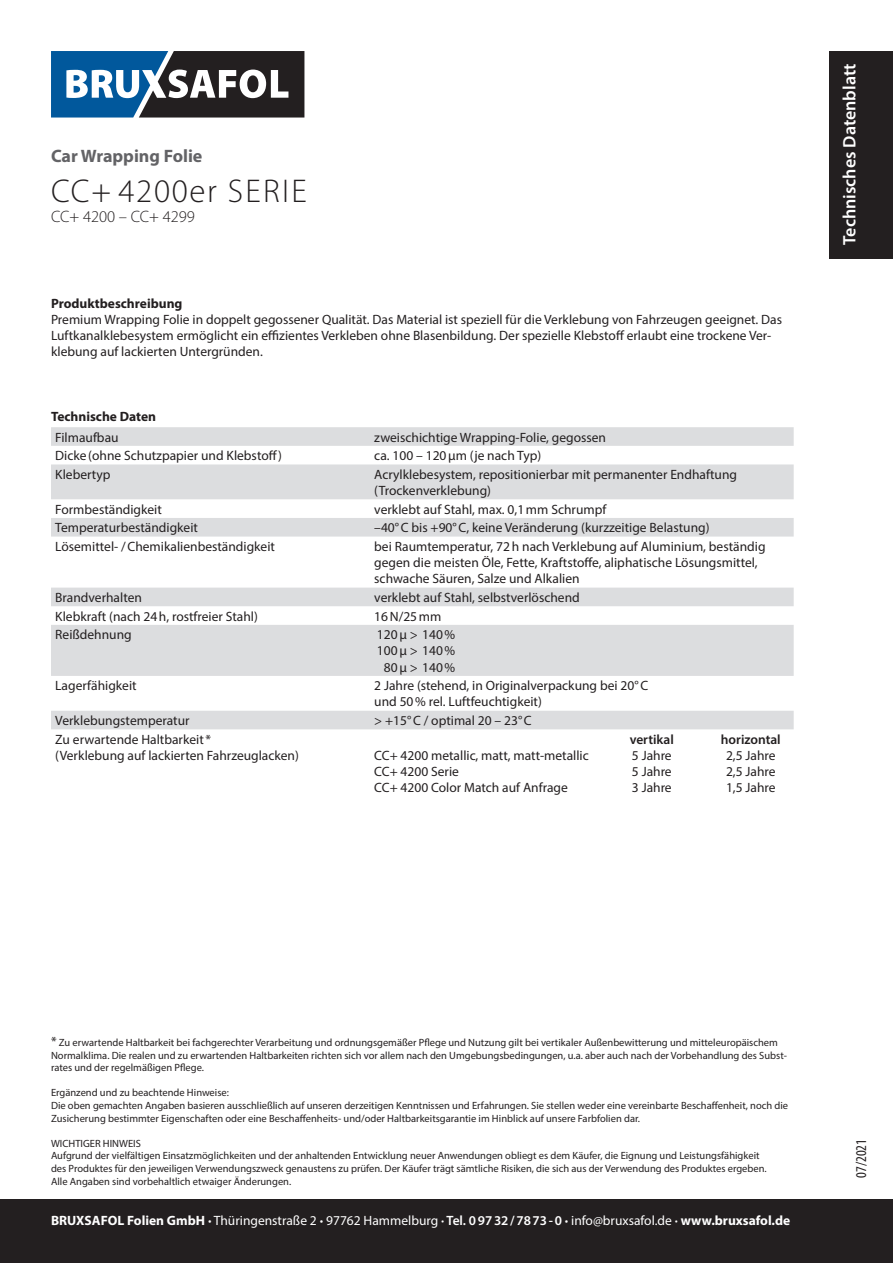
<style>
.page{position:relative;width:893px;height:1263px;background:#fff}
.page>*{position:absolute;margin:0;border:0;box-sizing:border-box;transform-origin:0 0}
.t1{font:300 33px "Myriad Pro";letter-spacing:.05em;color:#231f20}
.t2{font:600 18px "Myriad Pro";color:#fff}
.t3{font:700 18px "Myriad Pro";color:#636366}
.t4{font:300 16.5px "Myriad Pro";color:#231f20}
.t5{font:condensed 15px "Myriad Pro";color:#231f20}
.t6{font:13.5px/16.2px "Myriad Pro";color:#231f20}
.t7{font:13.5px "Myriad Pro";color:#fff}
.t8{font:700 13.5px "Myriad Pro";color:#231f20}
.t9{font:600 13.5px "Myriad Pro";color:#231f20}
.t10{font:10.5px/12.6px "Myriad Pro";color:#231f20}
.s1{font-size:13.5px}
.s2{font-weight:700}
.s3{font-weight:600}
</style>
<div class="page">
<div style="left:0;top:1199px;width:893px;height:64px;background:#231f20"></div>
<svg style="left:51px;top:51px;width:253px;height:67px"></svg>
<div style="left:829px;top:51px;width:64px;height:207px;background:#231f20"></div>
<svg style="left:51px;top:427px;width:743px;height:302px;fill:#dcdddf"></svg>
<p class="t3" style="left:51px;top:145px;width:153px">Car Wrapping Folie</p>
<p class="t1" style="left:51px;top:171px;width:257px">CC+ 4200er SERIE</p>
<p class="t4" style="left:51px;top:206px;width:145px">CC+ 4200 – CC+ 4299</p>
<p class="t8" style="left:51px;top:294px;width:133px">Produktbeschreibung</p>
<p class="t6" style="left:51px;top:311px;width:733px">Premium Wrapping Folie in doppelt gegossener Qualität. Das Material ist speziell für die Verklebung von Fahrzeugen geeignet. Das<br>Luftkanalklebesystem ermöglicht ein effizientes Verkleben ohne Blasenbildung. Der spezielle Klebstoff erlaubt eine trockene Ver&shy;klebung auf lackierten Untergründen.</p>
<p class="t8" style="left:51px;top:408px;width:107px">Technische Daten</p>
<p class="t6" style="left:55px;top:429px;width:65px">Filmaufbau</p>
<p class="t6" style="left:374px;top:429px;width:233px">zweischichtige Wrapping-Folie, gegossen</p>
<p class="t6" style="left:55px;top:447px;width:228px">Dicke(ohne Schutzpapier und Klebstoff)</p>
<p class="t6" style="left:374px;top:447px;width:168px">ca. 100 – 120µm (je nach Typ)</p>
<p class="t6" style="left:55px;top:466px;width:57px">Klebertyp</p>
<p class="t6" style="left:374px;top:466px;width:364px">Acrylklebesystem, repositionierbar mit permanenter Endhaftung (Trockenverklebung)</p>
<p class="t6" style="left:55px;top:501px;width:108px">Formbeständigkeit</p>
<p class="t6" style="left:374px;top:501px;width:234px">verklebt auf Stahl, max. 0,1mm Schrumpf</p>
<p class="t6" style="left:55px;top:519px;width:144px">Temperaturbeständigkeit</p>
<p class="t6" style="left:374px;top:519px;width:337px">–40°C bis +90°C, keine Veränderung (kurzzeitige Belastung)</p>
<p class="t6" style="left:55px;top:538px;width:221px">Lösemittel- /Chemikalienbeständigkeit</p>
<p class="t6" style="left:374px;top:538px;width:393px">bei Raumtemperatur, 72h nach Verklebung auf Aluminium, beständig gegen die meisten Öle, Fette, Kraftstoffe, aliphatische Lösungsmittel, schwache Säuren, Salze und Alkalien</p>
<p class="t6" style="left:55px;top:589px;width:88px">Brandverhalten</p>
<p class="t6" style="left:374px;top:589px;width:207px">verklebt auf Stahl, selbstverlöschend</p>
<p class="t6" style="left:55px;top:608px;width:204px">Klebkraft (nach 24h, rostfreier Stahl)</p>
<p class="t6" style="left:374px;top:608px;width:69px">16N/25mm</p>
<p class="t6" style="left:55px;top:626px;width:78px">Reißdehnung</p>
<p class="t6" style="left:377px;top:626px;width:80px">120µ &gt; 140%</p>
<p class="t6" style="left:377px;top:643px;width:80px">100µ &gt; 140%</p>
<p class="t6" style="left:384px;top:659px;width:73px">80µ &gt; 140%</p>
<p class="t6" style="left:55px;top:677px;width:83px">Lagerfähigkeit</p>
<p class="t6" style="left:374px;top:677px;width:275px">2 Jahre (stehend, in Originalverpackung bei 20°C und 50% rel. Luftfeuchtigkeit)</p>
<p class="t6" style="left:55px;top:712px;width:136px">Verklebungstemperatur</p>
<p class="t6" style="left:374px;top:712px;width:159px">&gt; +15°C / optimal 20 – 23°C</p>
<p class="t6" style="left:55px;top:731px;width:245px">Zu erwartende Haltbarkeit *<br>(Verklebung auf lackierten Fahrzeuglacken)</p>
<p class="t9" style="left:630px;top:731px;width:46px">vertikal</p>
<p class="t9" style="left:721px;top:731px;width:61px">horizontal</p>
<p class="t6" style="left:374px;top:747px;width:216px">CC+ 4200 metallic, matt, matt-metallic</p>
<p class="t6" style="left:632px;top:747px;width:41px">5 Jahre</p>
<p class="t6" style="left:726px;top:747px;width:51px">2,5 Jahre</p>
<p class="t6" style="left:374px;top:763px;width:86px">CC+ 4200 Serie</p>
<p class="t6" style="left:632px;top:763px;width:41px">5 Jahre</p>
<p class="t6" style="left:726px;top:763px;width:51px">2,5 Jahre</p>
<p class="t6" style="left:374px;top:779px;width:195px">CC+ 4200 Color Match auf Anfrage</p>
<p class="t6" style="left:632px;top:779px;width:41px">3 Jahre</p>
<p class="t6" style="left:726px;top:779px;width:51px">1,5 Jahre</p>
<h2 class="t2" style="left:838px;top:245px;width:182px;rotate:-90deg">Technisches Datenblatt</h2>
<p class="t10" style="left:51px;top:1036px;width:737px"><span class="s1">*</span> Zu erwartende Haltbarkeit bei fachgerechter Verarbeitung und ordnungsgemäßer Pflege und Nutzung gilt bei vertikaler Außenbewitterung und mitteleuropäischem<br>Normalklima. Die realen und zu erwartenden Haltbarkeiten richten sich vor allem nach den Umgebungsbedingungen, u.a. aber auch nach der Vorbehandlung des Subst&shy;rates und der regelmäßigen Pflege.</p>
<p class="t10" style="left:51px;top:1086px;width:179px">Ergänzend und zu beachtende Hinweise:</p>
<p class="t10" style="left:51px;top:1099px;width:739px">Die oben gemachten Angaben basieren ausschließlich auf unseren derzeitigen Kenntnissen und Erfahrungen. Sie stellen weder eine vereinbarte Beschaffenheit, noch die<br>Zusicherung bestimmter Eigenschaften oder eine Beschaffenheits- und/oder Haltbarkeitsgarantie im Hinblick auf unsere Farbfolien dar.</p>
<p class="t10" style="left:51px;top:1137px;width:91px">WICHTIGER HINWEIS</p>
<p class="t10" style="left:51px;top:1149px;width:717px">Aufgrund der vielfältigen Einsatzmöglichkeiten und der anhaltenden Entwicklung neuer Anwendungen obliegt es dem Käufer, die Eignung und Leistungsfähigkeit des Produktes für den jeweiligen Verwendungszweck genaustens zu prüfen. Der Käufer trägt sämtliche Risiken, die sich aus der Verwendung des Produktes ergeben.<br>Alle Angaben sind vorbehaltlich etwaiger Änderungen.</p>
<p class="t7" style="left:51px;top:1212px;width:741px"><span class="s2">BRUXSAFOL Folien GmbH ·</span> Thüringenstraße 2 <span class="s2">·</span> 97762 Hammelburg <span class="s3">· Tel. 09732/7873-0</span> <span class="s2">·</span> info@bruxsafol.de <span class="s3">·</span> <span class="s2">www.bruxsafol.de</span></p>
<p class="t5" style="left:852px;top:1178px;width:40px;rotate:-90deg">07/2021</p>
</div>
